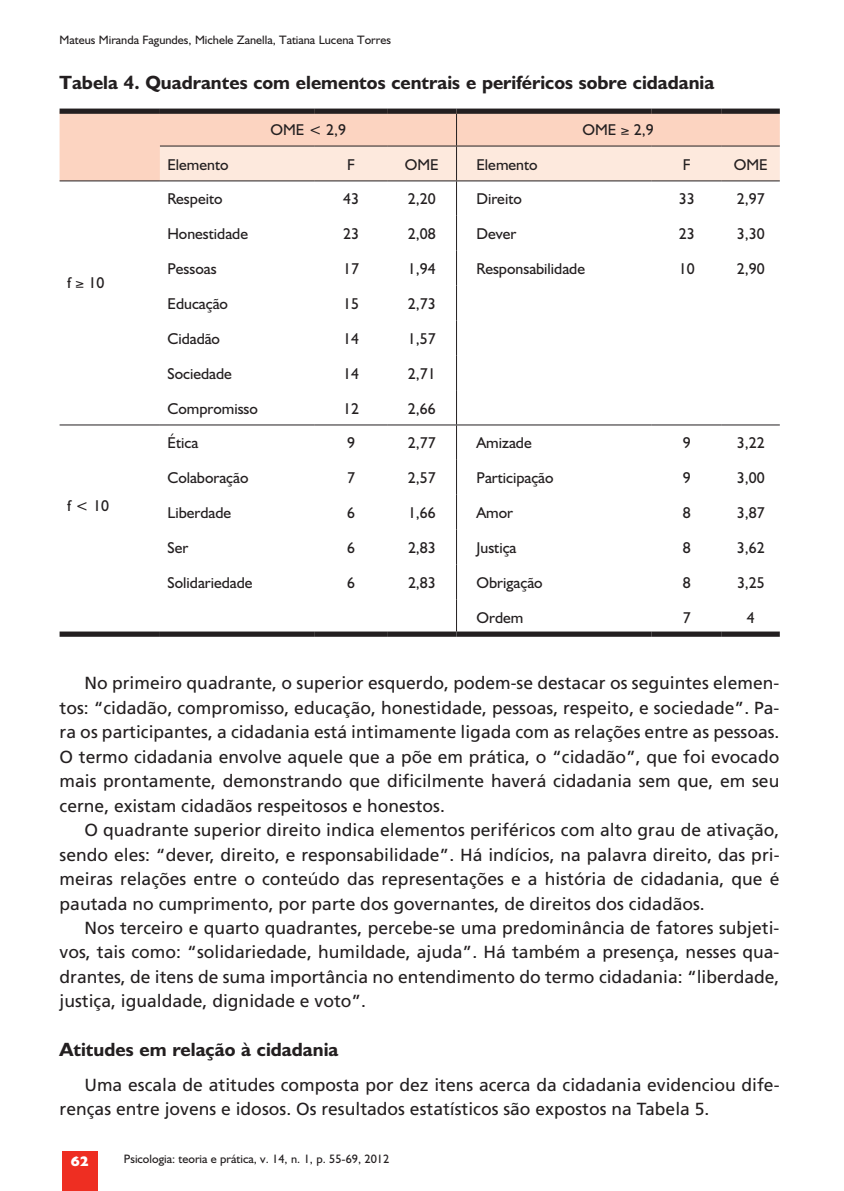
<style>
.page{position:relative;width:844px;height:1191px;background:#fff}
.page>*{position:absolute;margin:0;border:0;box-sizing:border-box;transform-origin:0 0}
.t1{font:700 19.25px "Humanist 521 BT";color:#231f20}
.t2{font:17.5px/24.5px "Frutiger";color:#231f20;text-align:justify}
.t3{font:15.75px "Humanist 521 BT";color:#231f20}
.t4{font:800 14px "Humanist 521 BT";color:#fff}
.t5{font:12.25px "Humanist 521 BT";color:#231f20}
</style>
<div class="page">
<div style="left:62px;top:1151px;width:36px;height:40px;background:#ee2e22"></div>
<div style="left:60px;top:114px;width:719px;height:66px;background:#fcd4c1"></div>
<div style="left:160px;top:147px;width:619px;height:33px;background:#fde9dd"></div>
<div style="left:60px;top:109px;width:100px;height:5px;background:#231f20"></div>
<div style="left:160px;top:109px;width:155px;height:5px;background:#231f20"></div>
<div style="left:315px;top:109px;width:72px;height:5px;background:#231f20"></div>
<div style="left:387px;top:109px;width:69px;height:5px;background:#231f20"></div>
<div style="left:456px;top:109px;width:195px;height:5px;background:#231f20"></div>
<div style="left:651px;top:109px;width:70px;height:5px;background:#231f20"></div>
<div style="left:721px;top:109px;width:58px;height:5px;background:#231f20"></div>
<hr style="left:160px;top:146px;width:155px;height:1px;background:#231f20">
<hr style="left:315px;top:146px;width:72px;height:1px;background:#231f20">
<hr style="left:387px;top:146px;width:69px;height:1px;background:#231f20">
<hr style="left:456px;top:146px;width:195px;height:1px;background:#231f20">
<hr style="left:651px;top:146px;width:70px;height:1px;background:#231f20">
<hr style="left:721px;top:146px;width:58px;height:1px;background:#231f20">
<hr style="left:160px;top:180px;width:155px;height:1px;background:#231f20">
<hr style="left:315px;top:180px;width:72px;height:1px;background:#231f20">
<hr style="left:387px;top:180px;width:69px;height:1px;background:#231f20">
<hr style="left:456px;top:180px;width:195px;height:1px;background:#231f20">
<hr style="left:651px;top:180px;width:70px;height:1px;background:#231f20">
<hr style="left:721px;top:180px;width:58px;height:1px;background:#231f20">
<hr style="left:160px;top:424px;width:155px;height:1px;background:#231f20">
<hr style="left:315px;top:424px;width:72px;height:1px;background:#231f20">
<hr style="left:387px;top:424px;width:69px;height:1px;background:#231f20">
<hr style="left:456px;top:424px;width:195px;height:1px;background:#231f20">
<hr style="left:651px;top:424px;width:70px;height:1px;background:#231f20">
<hr style="left:721px;top:424px;width:58px;height:1px;background:#231f20">
<hr style="left:60px;top:180px;width:100px;height:1px;background:#231f20">
<hr style="left:60px;top:424px;width:100px;height:1px;background:#231f20">
<div style="left:160px;top:631px;width:155px;height:6px;background:#231f20"></div>
<div style="left:315px;top:631px;width:72px;height:6px;background:#231f20"></div>
<div style="left:387px;top:631px;width:69px;height:6px;background:#231f20"></div>
<div style="left:456px;top:631px;width:195px;height:6px;background:#231f20"></div>
<div style="left:651px;top:631px;width:70px;height:6px;background:#231f20"></div>
<div style="left:721px;top:631px;width:58px;height:6px;background:#231f20"></div>
<div style="left:60px;top:631px;width:100px;height:6px;background:#231f20"></div>
<hr style="left:456px;top:146px;width:1px;height:34px;background:#231f20">
<hr style="left:456px;top:181px;width:1px;height:35px;background:#231f20">
<hr style="left:456px;top:216px;width:1px;height:35px;background:#231f20">
<hr style="left:456px;top:251px;width:1px;height:34px;background:#231f20">
<hr style="left:456px;top:285px;width:1px;height:35px;background:#231f20">
<hr style="left:456px;top:320px;width:1px;height:35px;background:#231f20">
<hr style="left:456px;top:355px;width:1px;height:35px;background:#231f20">
<hr style="left:456px;top:390px;width:1px;height:34px;background:#231f20">
<hr style="left:456px;top:425px;width:1px;height:35px;background:#231f20">
<hr style="left:456px;top:460px;width:1px;height:35px;background:#231f20">
<hr style="left:456px;top:495px;width:1px;height:34px;background:#231f20">
<hr style="left:456px;top:529px;width:1px;height:35px;background:#231f20">
<hr style="left:456px;top:564px;width:1px;height:35px;background:#231f20">
<hr style="left:456px;top:599px;width:1px;height:32px;background:#231f20">
<hr style="left:456px;top:114px;width:1px;height:32px;background:#231f20">
<p class="t5" style="left:60px;top:32px;width:333px">Mateus Miranda Fagundes, Michele Zanella, Tatiana Lucena Torres</p>
<p class="t1" style="left:60px;top:71px;width:656px">Tabela 4. Quadrantes com elementos centrais e periféricos sobre cidadania</p>
<p class="t3" style="left:270px;top:120px;width:77px">OME &lt; 2,9</p>
<p class="t3" style="left:582px;top:120px;width:73px">OME ≥ 2,9</p>
<p class="t3" style="left:167px;top:154px;width:63px">Elemento</p>
<p class="t3" style="left:347px;top:154px;width:9px">F</p>
<p class="t3" style="left:405px;top:154px;width:35px">OME</p>
<p class="t3" style="left:476px;top:154px;width:63px">Elemento</p>
<p class="t3" style="left:682px;top:154px;width:9px">F</p>
<p class="t3" style="left:733px;top:154px;width:35px">OME</p>
<p class="t3" style="left:67px;top:273px;width:39px">f ≥ 10</p>
<p class="t3" style="left:67px;top:496px;width:43px">f &lt; 10</p>
<p class="t3" style="left:167px;top:189px;width:57px">Respeito</p>
<p class="t3" style="left:343px;top:189px;width:17px">43</p>
<p class="t3" style="left:408px;top:189px;width:29px">2,20</p>
<p class="t3" style="left:476px;top:189px;width:47px">Direito</p>
<p class="t3" style="left:678px;top:189px;width:17px">33</p>
<p class="t3" style="left:736px;top:189px;width:29px">2,97</p>
<p class="t3" style="left:167px;top:224px;width:82px">Honestidade</p>
<p class="t3" style="left:343px;top:224px;width:17px">23</p>
<p class="t3" style="left:408px;top:224px;width:29px">2,08</p>
<p class="t3" style="left:476px;top:224px;width:41px">Dever</p>
<p class="t3" style="left:678px;top:224px;width:17px">23</p>
<p class="t3" style="left:736px;top:224px;width:29px">3,30</p>
<p class="t3" style="left:167px;top:259px;width:51px">Pessoas</p>
<p class="t3" style="left:343px;top:259px;width:17px">17</p>
<p class="t3" style="left:408px;top:259px;width:29px">1,94</p>
<p class="t3" style="left:476px;top:259px;width:110px">Responsabilidade</p>
<p class="t3" style="left:678px;top:259px;width:17px">10</p>
<p class="t3" style="left:736px;top:259px;width:29px">2,90</p>
<p class="t3" style="left:167px;top:294px;width:62px">Educação</p>
<p class="t3" style="left:343px;top:294px;width:17px">15</p>
<p class="t3" style="left:408px;top:294px;width:29px">2,73</p>
<p class="t3" style="left:167px;top:329px;width:54px">Cidadão</p>
<p class="t3" style="left:343px;top:329px;width:17px">14</p>
<p class="t3" style="left:408px;top:329px;width:29px">1,57</p>
<p class="t3" style="left:167px;top:363px;width:66px">Sociedade</p>
<p class="t3" style="left:343px;top:363px;width:17px">14</p>
<p class="t3" style="left:408px;top:363px;width:29px">2,71</p>
<p class="t3" style="left:167px;top:398px;width:92px">Compromisso</p>
<p class="t3" style="left:343px;top:398px;width:17px">12</p>
<p class="t3" style="left:408px;top:398px;width:29px">2,66</p>
<p class="t3" style="left:167px;top:433px;width:32px">Ética</p>
<p class="t3" style="left:347px;top:433px;width:9px">9</p>
<p class="t3" style="left:408px;top:433px;width:29px">2,77</p>
<p class="t3" style="left:476px;top:433px;width:57px">Amizade</p>
<p class="t3" style="left:682px;top:433px;width:9px">9</p>
<p class="t3" style="left:736px;top:433px;width:29px">3,22</p>
<p class="t3" style="left:167px;top:468px;width:82px">Colaboração</p>
<p class="t3" style="left:347px;top:468px;width:9px">7</p>
<p class="t3" style="left:408px;top:468px;width:29px">2,57</p>
<p class="t3" style="left:476px;top:468px;width:79px">Participação</p>
<p class="t3" style="left:682px;top:468px;width:9px">9</p>
<p class="t3" style="left:736px;top:468px;width:29px">3,00</p>
<p class="t3" style="left:167px;top:503px;width:65px">Liberdade</p>
<p class="t3" style="left:347px;top:503px;width:9px">6</p>
<p class="t3" style="left:408px;top:503px;width:29px">1,66</p>
<p class="t3" style="left:476px;top:503px;width:38px">Amor</p>
<p class="t3" style="left:682px;top:503px;width:9px">8</p>
<p class="t3" style="left:736px;top:503px;width:29px">3,87</p>
<p class="t3" style="left:167px;top:538px;width:22px">Ser</p>
<p class="t3" style="left:347px;top:538px;width:9px">6</p>
<p class="t3" style="left:408px;top:538px;width:29px">2,83</p>
<p class="t3" style="left:476px;top:538px;width:41px">Justiça</p>
<p class="t3" style="left:682px;top:538px;width:9px">8</p>
<p class="t3" style="left:736px;top:538px;width:29px">3,62</p>
<p class="t3" style="left:167px;top:573px;width:87px">Solidariedade</p>
<p class="t3" style="left:347px;top:573px;width:9px">6</p>
<p class="t3" style="left:408px;top:573px;width:29px">2,83</p>
<p class="t3" style="left:476px;top:573px;width:68px">Obrigação</p>
<p class="t3" style="left:682px;top:573px;width:9px">8</p>
<p class="t3" style="left:736px;top:573px;width:29px">3,25</p>
<p class="t3" style="left:476px;top:607px;width:48px">Ordem</p>
<p class="t3" style="left:682px;top:607px;width:9px">7</p>
<p class="t3" style="left:746px;top:607px;width:9px">4</p>
<p class="t2" style="left:60px;top:671px;width:721px;text-indent:25px">No primeiro quadrante, o superior esquerdo, podem‑se destacar os seguintes elemen‑ tos: “cidadão, compromisso, educação, honestidade, pessoas, respeito, e sociedade”. Pa‑ ra os participantes, a cidadania está intimamente ligada com as relações entre as pessoas.<br>O termo cidadania envolve aquele que a põe em prática, o “cidadão”, que foi evocado mais prontamente, demonstrando que dificilmente haverá cidadania sem que, em seu cerne, existam cidadãos respeitosos e honestos.</p>
<p class="t2" style="left:60px;top:817px;width:721px;text-indent:25px">O quadrante superior direito indica elementos periféricos com alto grau de ativação, sendo eles: “dever, direito, e responsabilidade”. Há indícios, na palavra direito, das pri‑ meiras relações entre o conteúdo das representações e a história de cidadania, que é pautada no cumprimento, por parte dos governantes, de direitos dos cidadãos.</p>
<p class="t2" style="left:60px;top:915px;width:721px;text-indent:25px">Nos terceiro e quarto quadrantes, percebe‑se uma predominância de fatores subjeti‑ vos, tais como: “solidariedade, humildade, ajuda”. Há também a presença, nesses qua‑ drantes, de itens de suma importância no entendimento do termo cidadania: “liberdade, justiça, igualdade, dignidade e voto”.</p>
<p class="t1" style="left:60px;top:1037px;width:280px">Atitudes em relação à cidadania</p>
<p class="t2" style="left:60px;top:1072px;width:721px;text-indent:25px">Uma escala de atitudes composta por dez itens acerca da cidadania evidenciou dife‑ renças entre jovens e idosos. Os resultados estatísticos são expostos na Tabela 5.</p>
<p class="t4" style="left:71px;top:1152px;width:20px">62</p>
<p class="t5" style="left:124px;top:1150px;width:267px">Psicologia: teoria e prática, v. 14, n. 1, p. 55-69, 2012</p>
</div>
